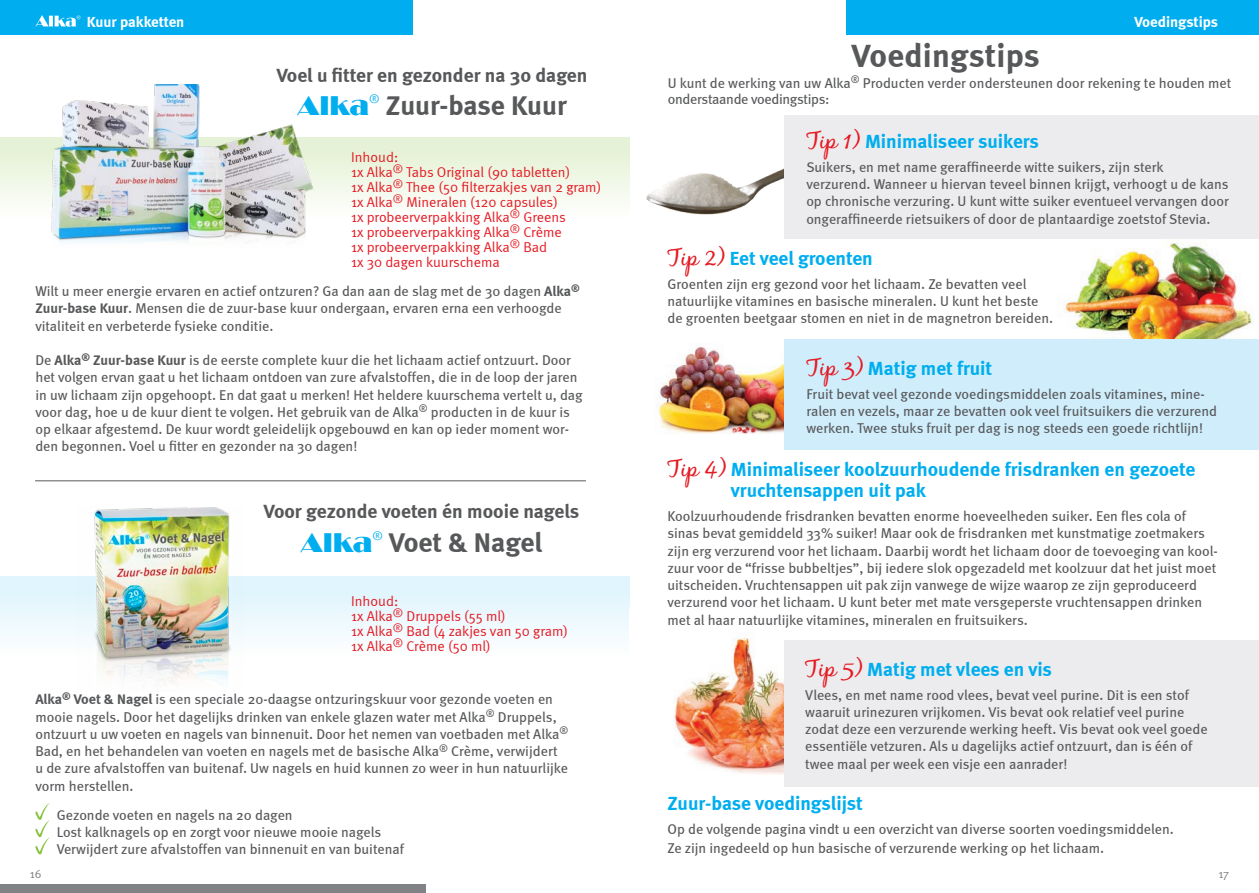
<style>
.page{position:relative;width:1259px;height:893px;background:#fff}
.page>*{position:absolute;margin:0;border:0;box-sizing:border-box;transform-origin:0 0}
.t1{font:700 33px "Meta";letter-spacing:.01em;color:#57585a}
.t2{font:28.05px "Broadway";color:#00aeef}
.t3{font:700 27.75px "Meta";color:#57585a}
.t4{font:700 19.65px "Meta";color:#57585a}
.t5{font:700 19.5px/21px "Meta";color:#00aeef}
.t6{font:700 15px "Meta";color:#fff}
.t7{font:14.25px/17.2px "Meta";color:#57585a}
.t8{font:14.25px "Meta Normal";color:#e51a23}
.t9{font:12.15px "Meta Normal Caps";color:#00aeef}
.t10{font:12px "Meta Normal Caps";color:#808285}
.s1{font-weight:700}
.s2{font-family:"Black Jack";font-weight:400;font-size:24px;color:#e51a23}
</style>
<div class="page">
<div style="left:0;top:576px;width:629px;height:90px;background:linear-gradient(to bottom,#dbf3fd,#fff)"></div>
<div style="left:0;top:0;width:412px;height:34px;background:#00aeef"></div>
<div style="left:846px;top:0;width:413px;height:34px;background:#00aeef"></div>
<div style="left:0;top:884px;width:425px;height:9px;background:#808285"></div>
<svg style="left:36px;top:15px;width:44px;height:12px"></svg>
<img style="left:646px;top:115px;width:155px;height:100px">
<img style="left:657px;top:345px;width:127px;height:89px">
<img style="left:674px;top:632px;width:110px;height:142px">
<img style="left:1064px;top:241px;width:189px;height:98px">
<div style="left:784px;top:116px;width:475px;height:123px;background:#ececee"></div>
<div style="left:784px;top:339px;width:475px;height:111px;background:#cfedfb"></div>
<div style="left:784px;top:640px;width:475px;height:146px;background:#ececee"></div>
<svg style="left:35px;top:803px;width:15px;height:51px"></svg>
<div style="left:0;top:138px;width:629px;height:89px;background:linear-gradient(to bottom,#e2f0d1,#fff)"></div>
<img style="left:30px;top:84px;width:299px;height:158px">
<img style="left:77px;top:507px;width:167px;height:175px">
<hr style="left:35px;top:480px;width:551px;height:1px;background:#57585a">
<p class="t6" style="left:87px;top:13px;width:99px">Kuur pakketten</p>
<p class="t4" style="left:277px;top:63px;width:312px">Voel u fitter en gezonder na 30 dagen</p>
<p class="t2" style="left:297px;top:89px;width:73px">Alka</p>
<p class="t9" style="left:369px;top:92px;width:12px">®</p>
<p class="t3" style="left:386px;top:89px;width:182px">Zuur-base Kuur</p>
<p class="t8" style="left:351px;top:149px;width:49px">Inhoud:</p>
<p class="t8" style="left:351px;top:164px;width:221px">1x Alka<sup>®</sup> Tabs Original (90 tabletten)</p>
<p class="t8" style="left:351px;top:179px;width:251px">1x Alka<sup>®</sup> Thee (50 filterzakjes van 2 gram)</p>
<p class="t8" style="left:351px;top:194px;width:208px">1x Alka<sup>®</sup> Mineralen (120 capsules)</p>
<p class="t8" style="left:351px;top:209px;width:216px">1x probeerverpakking Alka<sup>®</sup> Greens</p>
<p class="t8" style="left:351px;top:224px;width:212px">1x probeerverpakking Alka<sup>®</sup> Crème</p>
<p class="t8" style="left:351px;top:239px;width:198px">1x probeerverpakking Alka<sup>®</sup> Bad</p>
<p class="t8" style="left:351px;top:254px;width:150px">1x 30 dagen kuurschema</p>
<p class="t7" style="left:35px;top:282px;width:546px">Wilt u meer energie ervaren en actief ontzuren? Ga dan aan de slag met de 30 dagen <span class="s1">Alka</span><sup>®<br></sup><span class="s1">Zuur-base Kuur</span>. Mensen die de zuur-base kuur ondergaan, ervaren erna een verhoogde vitaliteit en verbeterde fysieke conditie.</p>
<p class="t7" style="left:35px;top:351px;width:549px">De <span class="s1">Alka</span><sup>®</sup> <span class="s1">Zuur-base Kuur</span> is de eerste complete kuur die het lichaam actief ontzuurt. Door het volgen ervan gaat u het lichaam ontdoen van zure afvalstoffen, die in de loop der jaren in uw lichaam zijn opgehoopt. En dat gaat u merken! Het heldere kuurschema vertelt u, dag voor dag, hoe u de kuur dient te volgen. Het gebruik van de Alka<sup>®</sup> producten in de kuur is op elkaar afgestemd. De kuur wordt geleidelijk opgebouwd en kan op ieder moment wor&shy;den begonnen. Voel u fitter en gezonder na 30 dagen!</p>
<p class="t4" style="left:264px;top:500px;width:317px">Voor gezonde voeten én mooie nagels</p>
<p class="t2" style="left:301px;top:526px;width:73px">Alka</p>
<p class="t9" style="left:372px;top:528px;width:12px">®</p>
<p class="t3" style="left:389px;top:526px;width:155px">Voet &amp; Nagel</p>
<p class="t8" style="left:351px;top:593px;width:49px">Inhoud:</p>
<p class="t8" style="left:351px;top:608px;width:156px">1x Alka<sup>®</sup> Druppels (55 ml)</p>
<p class="t8" style="left:351px;top:623px;width:218px">1x Alka<sup>®</sup> Bad (4 zakjes van 50 gram)</p>
<p class="t8" style="left:351px;top:638px;width:141px">1x Alka<sup>®</sup> Crème (50 ml)</p>
<p class="t7" style="left:35px;top:691px;width:534px"><span class="s1">Alka</span><sup>®</sup> <span class="s1">Voet &amp; Nagel</span> is een speciale 20-daagse ontzuringskuur voor gezonde voeten en mooie nagels. Door het dagelijks drinken van enkele glazen water met Alka<sup>®</sup> Druppels, ontzuurt u uw voeten en nagels van binnenuit. Door het nemen van voetbaden met Alka<sup>® </sup>Bad, en het behandelen van voeten en nagels met de basische Alka<sup>®</sup> Crème, verwijdert u de zure afvalstoffen van buitenaf. Uw nagels en huid kunnen zo weer in hun natuurlijke vorm herstellen.</p>
<p class="t7" style="left:57px;top:806px;width:237px">Gezonde voeten en nagels na 20 dagen</p>
<p class="t7" style="left:57px;top:823px;width:326px">Lost kalknagels op en zorgt voor nieuwe mooie nagels</p>
<p class="t7" style="left:57px;top:841px;width:349px">Verwijdert zure afvalstoffen van binnenuit en van buitenaf</p>
<p class="t10" style="left:30px;top:866px;width:13px">16</p>
<p class="t6" style="left:1134px;top:13px;width:85px">Voedingstips</p>
<p class="t1" style="left:852px;top:36px;width:189px">Voedingstips</p>
<p class="t7" style="left:668px;top:75px;width:565px;line-height:16.5px">U kunt de werking van uw Alka<sup>®</sup> Producten verder ondersteunen door rekening te houden met onderstaande voedingstips:</p>
<p class="t5" style="left:806px;top:130px;width:234px"><span class="s2">Tip 1)</span> Minimaliseer suikers</p>
<p class="t7" style="left:806px;top:158px;width:424px">Suikers, en met name geraffineerde witte suikers, zijn sterk verzurend. Wanneer u hiervan teveel binnen krijgt, verhoogt u de kans op chronische verzuring. U kunt witte suiker eventueel vervangen door ongeraffineerde rietsuikers of door de plantaardige zoetstof Stevia.</p>
<p class="t5" style="left:667px;top:247px;width:207px"><span class="s2">Tip 2)</span> Eet veel groenten</p>
<p class="t7" style="left:667px;top:275px;width:387px">Groenten zijn erg gezond voor het lichaam. Ze bevatten veel natuurlijke vitamines en basische mineralen. U kunt het beste de groenten beetgaar stomen en niet in de magnetron bereiden.</p>
<p class="t5" style="left:806px;top:357px;width:187px"><span class="s2">Tip 3)</span> Matig met fruit</p>
<p class="t7" style="left:806px;top:385px;width:412px">Fruit bevat veel gezonde voedingsmiddelen zoals vitamines, mine&shy;ralen en vezels, maar ze bevatten ook veel fruitsuikers die verzurend werken. Twee stuks fruit per dag is nog steeds een goede richtlijn!</p>
<p class="t5" style="left:731px;top:459px;width:466px;text-indent:-63px"><span class="s2">Tip 4)</span> Minimaliseer koolzuurhoudende frisdranken en gezoete vruchtensappen uit pak</p>
<p class="t7" style="left:667px;top:507px;width:552px">Koolzuurhoudende frisdranken bevatten enorme hoeveelheden suiker. Een fles cola of sinas bevat gemiddeld 33% suiker! Maar ook de frisdranken met kunstmatige zoetmakers zijn erg verzurend voor het lichaam. Daarbij wordt het lichaam door de toevoeging van kool&shy;zuur voor de “frisse bubbeltjes”, bij iedere slok opgezadeld met koolzuur dat het juist moet uitscheiden. Vruchtensappen uit pak zijn vanwege de wijze waarop ze zijn geproduceerd verzurend voor het lichaam. U kunt beter met mate versgeperste vruchtensappen drinken met al haar natuurlijke vitamines, mineralen en fruitsuikers.</p>
<p class="t5" style="left:805px;top:658px;width:248px"><span class="s2">Tip 5)</span> Matig met vlees en vis</p>
<p class="t7" style="left:805px;top:686px;width:404px">Vlees, en met name rood vlees, bevat veel purine. Dit is een stof waaruit urinezuren vrijkomen. Vis bevat ook relatief veel purine zodat deze een verzurende werking heeft. Vis bevat ook veel goede essentiële vetzuren. Als u dagelijks actief ontzuurt, dan is één of twee maal per week een visje een aanrader!</p>
<p class="t5" style="left:667px;top:793px;width:197px">Zuur-base voedingslijst</p>
<p class="t7" style="left:667px;top:821px;width:508px">Op de volgende pagina vindt u een overzicht van diverse soorten voedingsmiddelen.</p>
<p class="t7" style="left:667px;top:839px;width:438px">Ze zijn ingedeeld op hun basische of verzurende werking op het lichaam.</p>
<p class="t10" style="left:1218px;top:866px;width:12px">17</p>
</div>
